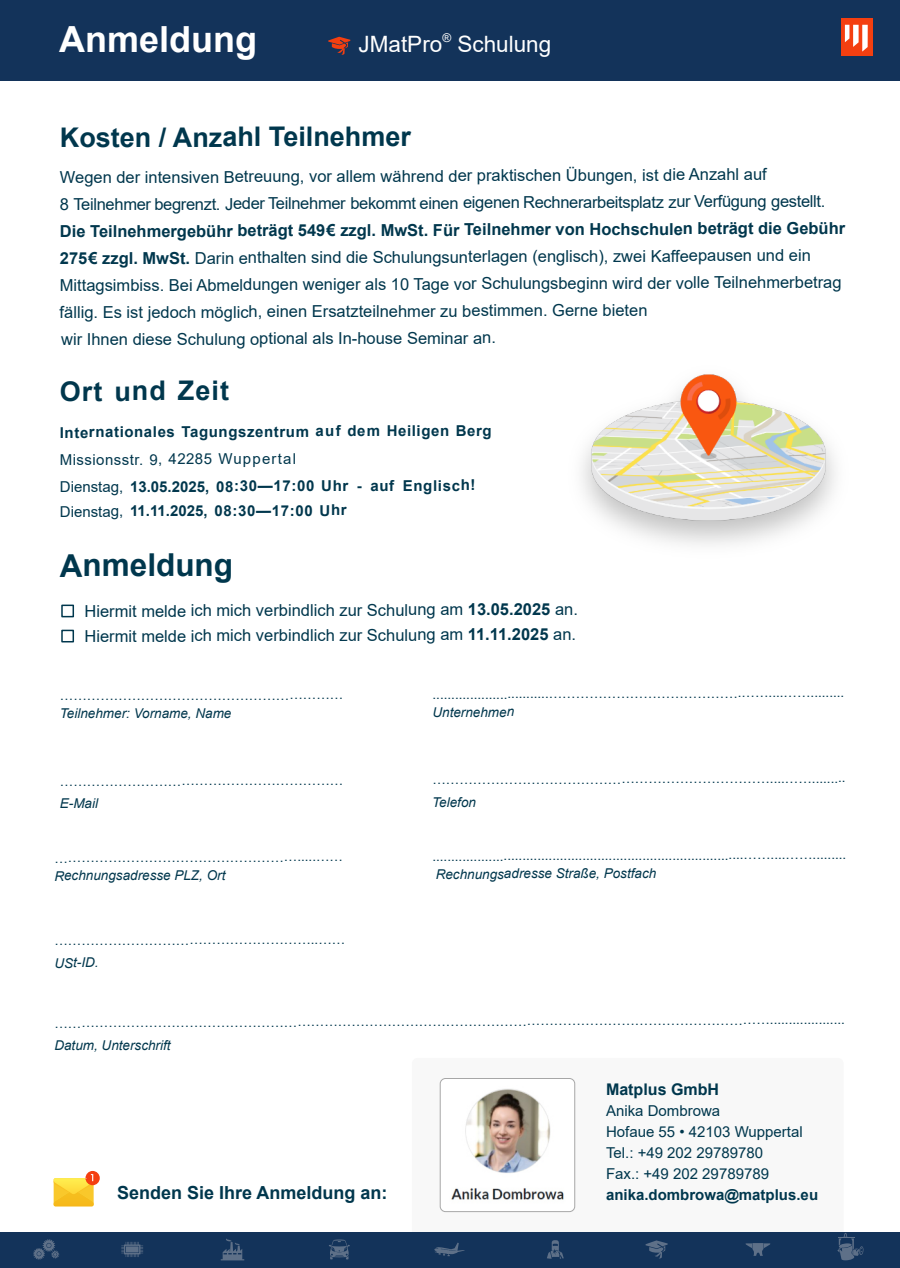
<style>
.page{position:relative;width:900px;height:1268px;background:#fff}
.page>*{position:absolute;margin:0;border:0;box-sizing:border-box;transform-origin:0 0}
.t1{font:700 36px "Arial";color:#fff}
.t2{font:700 31.5px "Arial";color:#00374d}
.t3{font:700 27px "Arial";color:#00374d}
.t4{font:700 27px "Arial";letter-spacing:.04em;color:#00374d}
.t5{font:22.5px "Arial";color:#fff}
.t6{font:700 18px "Arial";color:#00374d}
.t7{font:16.5px/27.2px "Arial";color:#00374d}
.t8{font:16.5px/26.8px "Arial";letter-spacing:-.02em;color:#00374d}
.t9{font:700 16.05px "Arial";color:#00374d}
.t10{font:700 15px/26.7px "Arial";letter-spacing:.04em;color:#00374d}
.t11{font:15px/21px "Arial";color:#00374d}
.t12{font:700 15px "Arial";color:#00374d}
.t13{font:13.5px "Arial";color:#00374d}
.t14{font:italic 13.5px "Arial";color:#00374d}
.t15{font:12px "Arial";color:#fff}
.s1{font-weight:700}
.s2{font-weight:400}
</style>
<div class="page">
<div style="left:0;top:0;width:900px;height:81px;background:#13335a"></div>
<div style="left:412px;top:1057px;width:432px;height:192px;background:#f8f8f8;border-radius:6px"></div>
<div style="left:440px;top:1078px;width:135px;height:133px;background:#fff;border:1px solid #a7a7a7;border-radius:5px"></div>
<img style="left:451px;top:1089px;width:113px;height:111px">
<svg style="left:86px;top:1170px;width:14px;height:14px"></svg>
<svg style="left:54px;top:1173px;width:40px;height:33px"></svg>
<div style="left:0;top:1232px;width:900px;height:35px;background:#13335a"></div>
<svg style="left:547px;top:1240px;width:17px;height:18px"></svg>
<svg style="left:33px;top:1239px;width:26px;height:20px"></svg>
<svg style="left:434px;top:1242px;width:31px;height:14px"></svg>
<svg style="left:221px;top:1238px;width:23px;height:22px"></svg>
<svg style="left:329px;top:1239px;width:21px;height:20px"></svg>
<svg style="left:121px;top:1242px;width:22px;height:14px"></svg>
<svg style="left:646px;top:1240px;width:22px;height:19px"></svg>
<svg style="left:745px;top:1243px;width:26px;height:12px"></svg>
<svg style="left:837px;top:1233px;width:27px;height:27px"></svg>
<img style="left:581px;top:374px;width:255px;height:171px">
<svg style="left:328px;top:37px;width:22px;height:18px"></svg>
<div style="left:841px;top:19px;width:32px;height:37px;background:#f43f10"></div>
<svg style="left:845px;top:25px;width:23px;height:27px"></svg>
<div style="left:61px;top:604px;width:13px;height:13px;border:2px solid #00374d"></div>
<div style="left:61px;top:629px;width:13px;height:13px;border:2px solid #00374d"></div>
<h1 class="t1" style="left:59px;top:26px;width:199px">Anmeldung</h1>
<h3 class="t5" style="left:359px;top:36px;width:85px">JMatPro</h3>
<p class="t15" style="left:442px;top:33px;width:10px">®</p>
<h3 class="t5" style="left:457px;top:36px;width:95px">Schulung</h3>
<h3 class="t3" style="left:60px;top:127px;width:353px">Kosten / Anzahl Teilnehmer</h3>
<p class="t8" style="left:60px;top:164px;width:767px">Wegen der intensiven Betreuung, vor allem während der praktischen Übungen, ist die Anzahl auf<br>8 Teilnehmer begrenzt. Jeder Teilnehmer bekommt einen eigenen Rechnerarbeitsplatz zur Verfügung gestellt.</p>
<p class="t7" style="left:60px;top:218px;width:787px"><span class="s1">Die Teilnehmergebühr beträgt 549€ zzgl. MwSt. Für Teilnehmer von Hochschulen beträgt die Gebühr 275€ zzgl. MwSt.</span> Darin enthalten sind die Schulungsunterlagen (englisch), zwei Kaffeepausen und ein Mittagsimbiss. Bei Abmeldungen weniger als 10 Tage vor Schulungsbeginn wird der volle Teilnehmerbetrag fällig. Es ist jedoch möglich, einen Ersatzteilnehmer zu bestimmen. Gerne bieten<br>wir Ihnen diese Schulung optional als In-house Seminar an.</p>
<h3 class="t4" style="left:60px;top:381px;width:171px">Ort und Zeit</h3>
<p class="t10" style="left:60px;top:419px;width:433px">Internationales Tagungszentrum auf dem Heiligen Berg</p>
<p class="t10" style="left:60px;top:447px;width:417px"><span class="s2">Missionsstr. 9, 42285 Wuppertal<br>Dienstag,</span> 13.05.2025, 08:30—17:00 Uhr - auf Englisch!</p>
<p class="t10" style="left:60px;top:498px;width:288px"><span class="s2">Dienstag,</span> 11.11.2025, 08:30—17:00 Uhr</p>
<h2 class="t2" style="left:60px;top:553px;width:175px">Anmeldung</h2>
<p class="t7" style="left:85px;top:599px;width:495px;line-height:25px">Hiermit melde ich mich verbindlich zur Schulung am <span class="s1">13.05.2025</span> an.<br>Hiermit melde ich mich verbindlich zur Schulung am <span class="s1">11.11.2025</span> an.</p>
<p class="t13" style="left:60px;top:690px;width:285px">………………………………………………………</p>
<p class="t13" style="left:433px;top:688px;width:413px">...............................…………………………………….……....…….........</p>
<p class="t14" style="left:60px;top:708px;width:173px">Teilnehmer: Vorname, Name</p>
<p class="t14" style="left:432px;top:706px;width:83px">Unternehmen</p>
<p class="t13" style="left:60px;top:775px;width:285px">………………………………………………………</p>
<p class="t13" style="left:432px;top:773px;width:415px">…………………………………………………………………....…….........</p>
<p class="t14" style="left:60px;top:798px;width:40px">E-Mail</p>
<p class="t14" style="left:432px;top:796px;width:45px">Telefon</p>
<p class="t13" style="left:54px;top:851px;width:290px">……………………………………………….....……</p>
<p class="t13" style="left:432px;top:850px;width:416px">...................................................................................……....…….........</p>
<p class="t14" style="left:54px;top:870px;width:173px">Rechnungsadresse PLZ, Ort</p>
<p class="t14" style="left:436px;top:868px;width:222px">Rechnungsadresse Straße, Postfach</p>
<p class="t13" style="left:54px;top:934px;width:293px">…………………………………………………..……</p>
<p class="t14" style="left:54px;top:957px;width:46px">USt-ID.</p>
<p class="t13" style="left:54px;top:1015px;width:792px">……………………………………………………………………………………………………………………………………………....................</p>
<p class="t14" style="left:54px;top:1039px;width:118px">Datum, Unterschrift</p>
<p class="t9" style="left:606px;top:1082px;width:115px">Matplus GmbH</p>
<p class="t11" style="left:606px;top:1101px;width:198px">Anika Dombrowa<br>Hofaue 55 • 42103 Wuppertal<br>Tel.: +49 202 29789780<br>Fax.: +49 202 29789789</p>
<p class="t6" style="left:117px;top:1185px;width:272px">Senden Sie Ihre Anmeldung an:</p>
<p class="t12" style="left:606px;top:1188px;width:214px">anika.dombrowa@matplus.eu</p>
</div>
